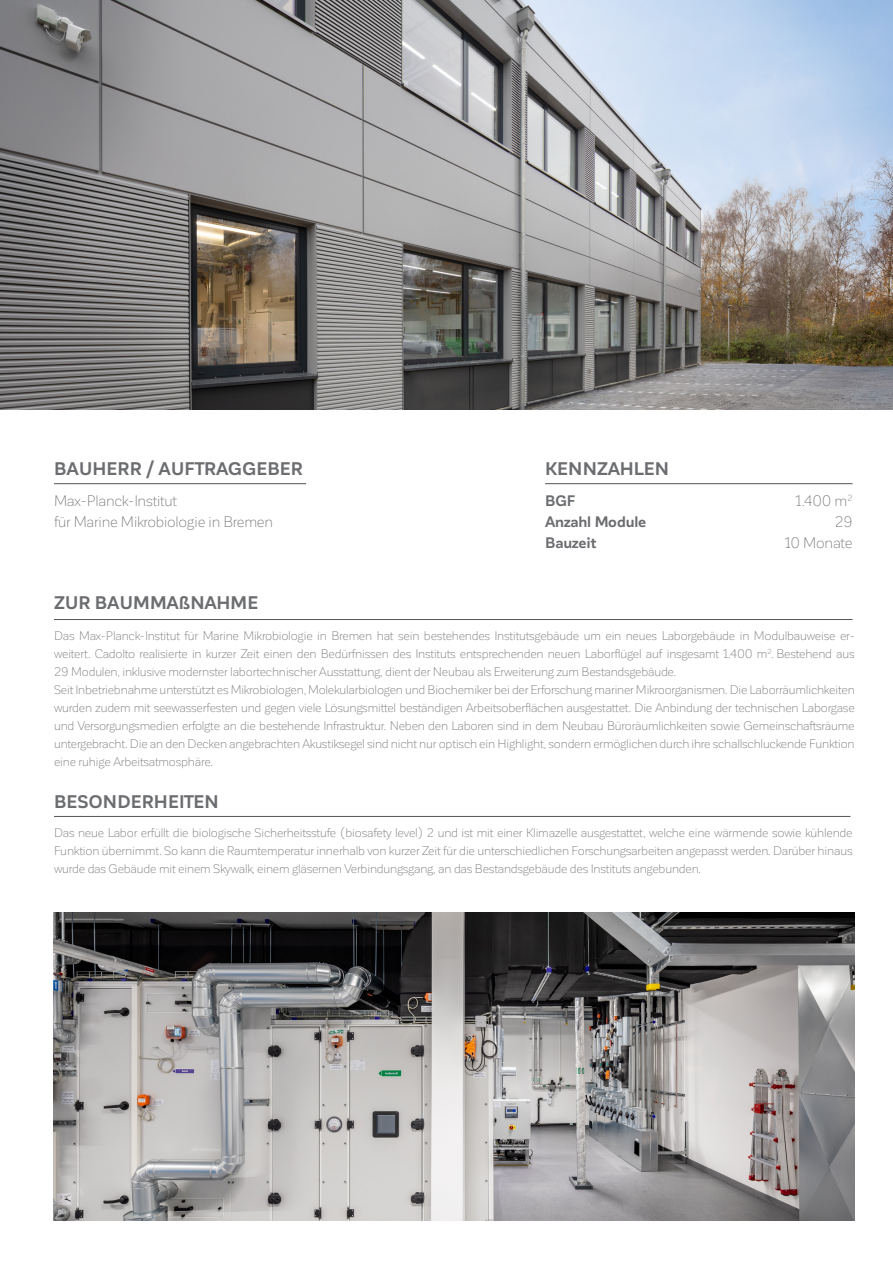
<style>
.page{position:relative;width:893px;height:1263px;background:#fff}
.page>*{position:absolute;margin:0;border:0;box-sizing:border-box;transform-origin:0 0}
.t1{font:700 18px "Corporative Sans";letter-spacing:.01em;color:#6c6d70}
.t2{font:300 15px "Corporative Sans";letter-spacing:-.015em;color:#6c6d70}
.t3{font:700 15px "Corporative Sans";letter-spacing:-.01em;color:#6c6d70}
.t4{font:300 12.3px/18px "Corporative Sans";letter-spacing:-.015em;color:#6c6d70;text-align:justify}
</style>
<div class="page">
<img style="left:0;top:0;width:893px;height:409px">
<hr style="left:54px;top:483px;width:252px;height:1px;background:#545459">
<hr style="left:545px;top:483px;width:308px;height:1px;background:#545459">
<hr style="left:54px;top:816px;width:796px;height:1px;background:#545459">
<hr style="left:54px;top:619px;width:799px;height:1px;background:#545459">
<img style="left:54px;top:912px;width:801px;height:308px">
<p class="t1" style="left:54px;top:459px;width:250px">BAUHERR / AUFTRAGGEBER</p>
<p class="t2" style="left:54px;top:493px;width:125px">Max-Planck-Institut</p>
<p class="t2" style="left:54px;top:514px;width:221px">für Marine Mikrobiologie in Bremen</p>
<p class="t1" style="left:545px;top:459px;width:125px">KENNZAHLEN</p>
<p class="t3" style="left:545px;top:492px;width:32px">BGF</p>
<p class="t2" style="left:796px;top:493px;width:58px">1.400 m<sup>2</sup></p>
<p class="t3" style="left:545px;top:513px;width:103px">Anzahl Module</p>
<p class="t2" style="left:835px;top:514px;width:19px">29</p>
<p class="t3" style="left:545px;top:534px;width:53px">Bauzeit</p>
<p class="t2" style="left:785px;top:535px;width:69px">10 Monate</p>
<p class="t1" style="left:54px;top:593px;width:206px">ZUR BAUMMAßNAHME</p>
<p class="t4" style="left:54px;top:627px;width:802px">Das Max-Planck-Institut für Marine Mikrobiologie in Bremen hat sein bestehendes Institutsgebäude um ein neues Laborgebäude in Modulbauweise er&shy;weitert. Cadolto realisierte in kurzer Zeit einen den Bedürfnissen des Instituts entsprechenden neuen Laborflügel auf insgesamt 1.400 m<sup>2</sup>. Bestehend aus 29 Modulen, inklusive modernster labortechnischer Ausstattung, dient der Neubau als Erweiterung zum Bestandsgebäude.</p>
<p class="t4" style="left:54px;top:681px;width:802px">Seit Inbetriebnahme unterstützt es Mikrobiologen, Molekularbiologen und Biochemiker bei der Erforschung mariner Mikroorganismen. Die Laborräumlichkeiten wurden zudem mit seewasserfesten und gegen viele Lösungsmittel beständigen Arbeitsoberflächen ausgestattet. Die Anbindung der technischen Laborgase und Versorgungsmedien erfolgte an die bestehende Infrastruktur. Neben den Laboren sind in dem Neubau Büroräumlichkeiten sowie Gemeinschaftsräume untergebracht. Die an den Decken angebrachten Akustiksegel sind nicht nur optisch ein Highlight, sondern ermöglichen durch ihre schallschluckende Funktion eine ruhige Arbeitsatmosphäre.</p>
<p class="t1" style="left:54px;top:792px;width:166px">BESONDERHEITEN</p>
<p class="t4" style="left:54px;top:823px;width:800px">Das neue Labor erfüllt die biologische Sicherheitsstufe (biosafety level) 2 und ist mit einer Klimazelle ausgestattet, welche eine wärmende sowie kühlende Funktion übernimmt. So kann die Raumtemperatur innerhalb von kurzer Zeit für die unterschiedlichen Forschungsarbeiten angepasst werden. Darüber hinaus wurde das Gebäude mit einem Skywalk, einem gläsernen Verbindungsgang, an das Bestandsgebäude des Instituts angebunden.</p>
</div>
